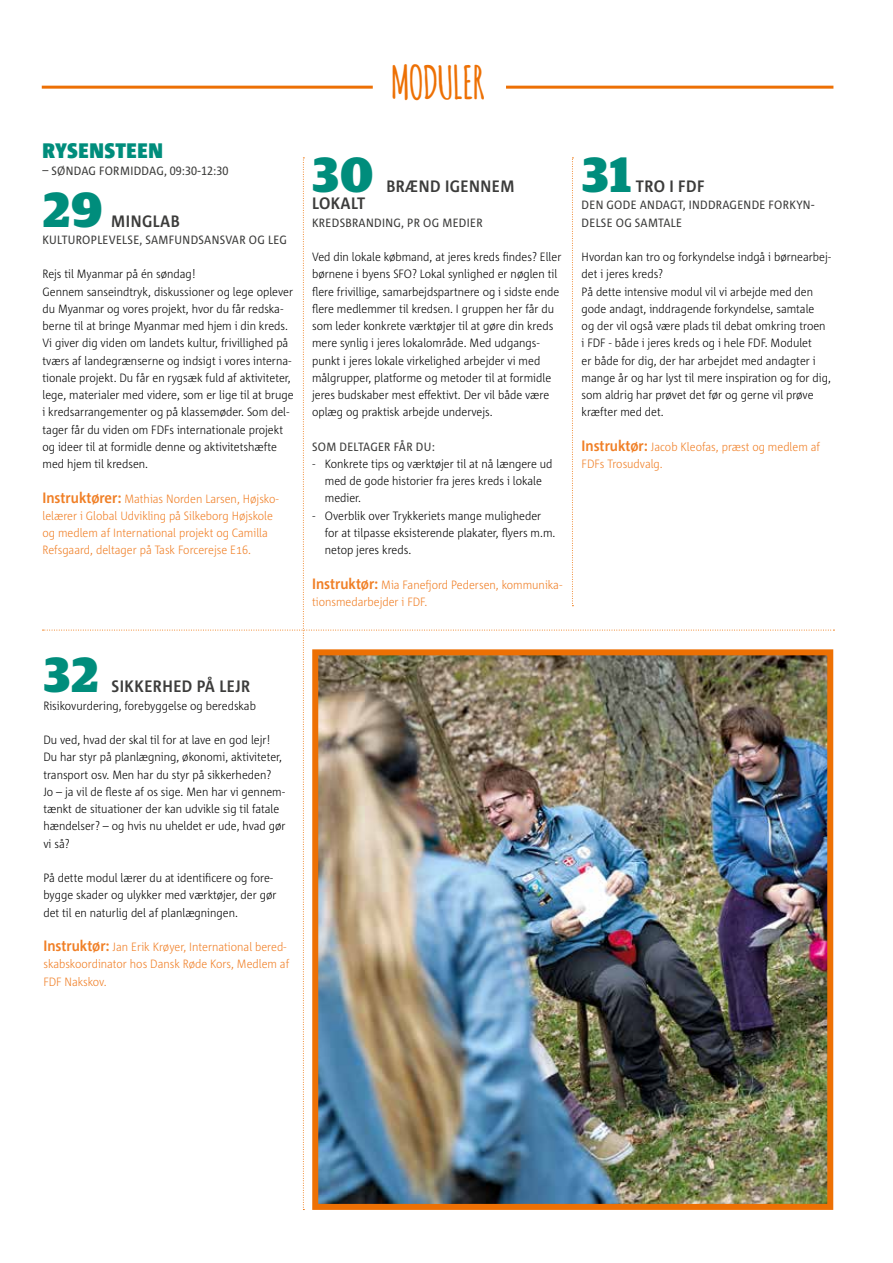
<style>
.page{position:relative;width:893px;height:1263px;background:#fff}
.page>*{position:absolute;margin:0;border:0;box-sizing:border-box;transform-origin:0 0}
.t1{font:900 49.5px "Guardian Egyp";letter-spacing:.02em;color:#008d7c}
.t2{font:700 45px "Amatic";color:#ed7004}
.t3{font:900 21px "Corpid C1 s S Cd";color:#008d7c}
.t4{font:700 16.5px "Corpid C1 s S Cd";color:#3c3c3b}
.t5{font:300 12px/17.2px "Corpid C1 s S Cd";color:#000}
.t6{font:300 12px/17.2px "Corpid C1 s S Cd";color:#f07f26}
.t7{font:12px/17.2px "Corpid C1 s S Cd";color:#3c3c3b}
.s1{font-weight:700;font-size:15px}
</style>
<div class="page">
<hr style="left:42px;top:86px;width:331px;height:3px;background:#ed7004">
<hr style="left:506px;top:86px;width:327px;height:3px;background:#ed7004">
<img style="left:319px;top:656px;width:507px;height:547px">
<div style="left:312px;top:649px;width:521px;height:561px;border:6px solid #ed7004"></div>
<h3 class="t3" style="left:43px;top:137px;width:122px">RYSENSTEEN</h3>
<p class="t7" style="left:43px;top:162px;width:187px">– SØNDAG FORMIDDAG, 09:30-12:30</p>
<h1 class="t1" style="left:43px;top:170px;width:61px">29</h1>
<h3 class="t4" style="left:111px;top:210px;width:70px">MINGLAB</h3>
<p class="t7" style="left:43px;top:231px;width:246px">KULTUROPLEVELSE, SAMFUNDSANSVAR OG LEG</p>
<p class="t5" style="left:43px;top:265px;width:253px">Rejs til Myanmar på én søndag!<br>Gennem sanseindtryk, diskussioner og lege oplever du Myanmar og vores projekt, hvor du får redska&shy;berne til at bringe Myanmar med hjem i din kreds.<br>Vi giver dig viden om landets kultur, frivillighed på tværs af landegrænserne og indsigt i vores interna&shy;tionale projekt. Du får en rygsæk fuld af aktiviteter, lege, materialer med videre, som er lige til at bruge i kredsarrangementer og på klassemøder. Som del&shy;tager får du viden om FDFs internationale projekt og ideer til at formidle denne og aktivitetshæfte med hjem til kredsen.</p>
<p class="t6" style="left:43px;top:489px;width:238px"><span class="s1">Instruktører:</span> Mathias Norden Larsen, Højsko&shy;lelærer i Global Udvikling på Silkeborg Højskole og medlem af International projekt og Camilla Refsgaard, deltager på Task Forcerejse E16.</p>
<h2 class="t2" style="left:391px;top:50px;width:95px">MODULER</h2>
<h1 class="t1" style="left:313px;top:136px;width:62px">30</h1>
<h3 class="t4" style="left:386px;top:176px;width:130px">BRÆND IGENNEM</h3>
<h3 class="t4" style="left:312px;top:193px;width:55px">LOKALT</h3>
<p class="t7" style="left:312px;top:213px;width:173px">KREDSBRANDING, PR OG MEDIER</p>
<p class="t5" style="left:312px;top:248px;width:251px">Ved din lokale købmand, at jeres kreds findes? Eller børnene i byens SFO? Lokal synlighed er nøglen til flere frivillige, samarbejdspartnere og i sidste ende flere medlemmer til kredsen. I gruppen her får du som leder konkrete værktøjer til at gøre din kreds mere synlig i jeres lokalområde. Med udgangs&shy;punkt i jeres lokale virkelighed arbejder vi med målgrupper, platforme og metoder til at formidle jeres budskaber mest effektivt. Der vil både være oplæg og praktisk arbejde undervejs.</p>
<p class="t7" style="left:312px;top:438px;width:124px">SOM DELTAGER FÅR DU:</p>
<p class="t5" style="left:325px;top:455px;width:229px;text-indent:-13px">- Konkrete tips og værktøjer til at nå længere ud med de gode historier fra jeres kreds i lokale medier.</p>
<p class="t5" style="left:325px;top:506px;width:232px;text-indent:-13px">- Overblik over Trykkeriets mange muligheder for at tilpasse eksisterende plakater, flyers m.m. netop jeres kreds.</p>
<p class="t6" style="left:312px;top:576px;width:252px"><span class="s1">Instruktør:</span> Mia Fanefjord Pedersen, kommunika&shy;tionsmedarbejder i FDF.</p>
<h1 class="t1" style="left:44px;top:636px;width:56px">32</h1>
<h3 class="t4" style="left:112px;top:676px;width:141px">SIKKERHED PÅ LEJR</h3>
<p class="t5" style="left:43px;top:696px;width:214px">Risikovurdering, forebyggelse og beredskab</p>
<p class="t5" style="left:43px;top:731px;width:244px">Du ved, hvad der skal til for at lave en god lejr!<br>Du har styr på planlægning, økonomi, aktiviteter, transport osv. Men har du styr på sikkerheden?<br>Jo – ja vil de fleste af os sige. Men har vi gennem&shy;tænkt de situationer der kan udvikle sig til fatale hændelser? – og hvis nu uheldet er ude, hvad gør vi så?</p>
<p class="t5" style="left:43px;top:869px;width:235px">På dette modul lærer du at identificere og fore&shy;bygge skader og ulykker med værktøjer, der gør det til en naturlig del af planlægningen.</p>
<p class="t6" style="left:43px;top:938px;width:247px"><span class="s1">Instruktør:</span> Jan Erik Krøyer, International bered&shy;skabskoordinator hos Dansk Røde Kors, Medlem af<br>FDF Nakskov.</p>
<h1 class="t1" style="left:582px;top:136px;width:51px">31</h1>
<h3 class="t4" style="left:636px;top:176px;width:71px">TRO I FDF</h3>
<p class="t7" style="left:582px;top:196px;width:235px">DEN GODE ANDAGT, INDDRAGENDE FORKYN-<br>DELSE OG SAMTALE</p>
<p class="t5" style="left:582px;top:248px;width:251px">Hvordan kan tro og forkyndelse indgå i børnearbej&shy;det i jeres kreds?<br>På dette intensive modul vil vi arbejde med den gode andagt, inddragende forkyndelse, samtale<br>og der vil også være plads til debat omkring troen i FDF - både i jeres kreds og i hele FDF. Modulet<br>er både for dig, der har arbejdet med andagter i mange år og har lyst til mere inspiration og for dig, som aldrig har prøvet det før og gerne vil prøve kræfter med det.</p>
<p class="t6" style="left:582px;top:438px;width:240px"><span class="s1">Instruktør:</span> Jacob Kleofas, præst og medlem af<br>FDFs Trosudvalg.</p>
</div>
